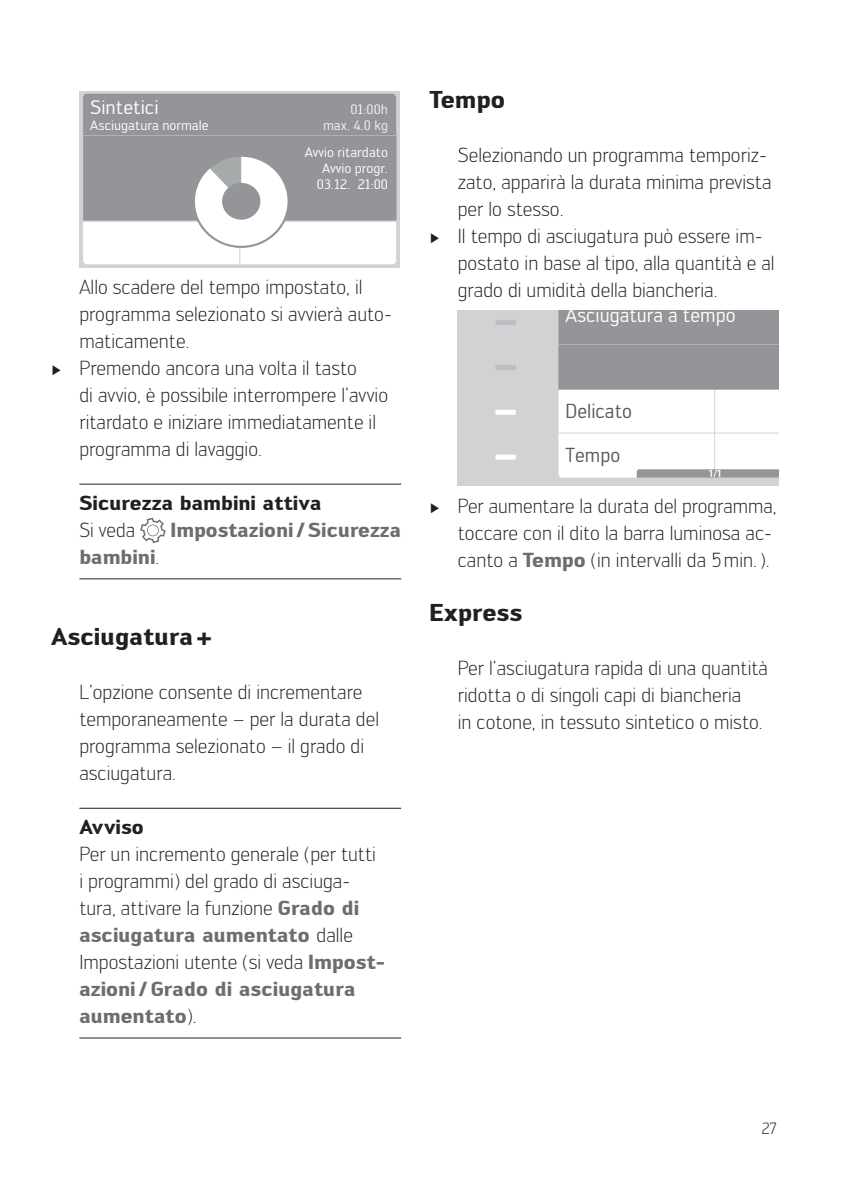
<style>
.page{position:relative;width:842px;height:1191px;background:#fff}
.page>*{position:absolute;margin:0;border:0;box-sizing:border-box;transform-origin:0 0}
.t1{font:700 24px "Engel";color:#231f20}
.t2{font:300 20px/27px "Engel";color:#231f20}
.t3{font:700 20px "Engel";color:#6c6d70}
.t4{font:700 20px "Engel";color:#231f20}
.t5{font:20px "Engel";color:#fff}
.t6{font:20px "Engel";color:#57585a}
.t7{font:19.2px "Engel";color:#fff;scale:1.04 1}
.t8{font:300 16px "Engel";color:#231f20}
.t9{font:13.4px/16.2px "Engel";color:#fff;text-align:right;scale:1.04 1}
.t10{font:13.4px/15.6px "Engel";color:#f2f3f4;text-align:right;scale:1.04 1}
.t11{font:600 11px "Myriad Pro";color:#fff}
.s1{font-family:"Century";font-weight:400;font-size:14px}
.s2{font-weight:300;color:#231f20}
.s3{font-weight:700;color:#6c6d70}
</style>
<div class="page">
<hr style="left:79px;top:483px;width:322px;height:1px;background:#231f20">
<hr style="left:79px;top:578px;width:322px;height:1px;background:#231f20">
<hr style="left:79px;top:807px;width:322px;height:1px;background:#231f20">
<hr style="left:79px;top:1037px;width:322px;height:1px;background:#231f20">
<div style="left:79px;top:91px;width:321px;height:176px;background:#d1d2d4"></div>
<div style="left:83px;top:249px;width:313px;height:16px;background:#fff"></div>
<hr style="left:239px;top:179px;width:1px;height:85px;background:#d1d2d4">
<svg style="left:83px;top:93px;width:314px;height:156px;background:#aeafb2"></svg>
<div style="left:222px;top:183px;width:38px;height:37px;background:#939598;border-radius:50%"></div>
<svg style="left:140px;top:517px;width:26px;height:26px"></svg>
<div style="left:458px;top:310px;width:320px;height:176px;background:#d1d2d4"></div>
<div style="left:495px;top:320px;width:21px;height:5px;background:#bcbdc0"></div>
<div style="left:495px;top:365px;width:21px;height:5px;background:#bcbdc0"></div>
<div style="left:495px;top:410px;width:21px;height:5px;background:#fff"></div>
<div style="left:495px;top:454px;width:21px;height:6px;background:#fff"></div>
<div style="left:554px;top:310px;width:224px;height:172px;background:#d1d2d4"></div>
<svg style="left:558px;top:310px;width:220px;height:168px;background:#c8c9ca"></svg>
<p class="t7" style="left:90px;top:96px;width:67px">Sintetici</p>
<p class="t9" style="left:90px;top:118px;width:115px">Asciugatura normale</p>
<p class="t10" style="left:323px;top:101px;width:64px">01:00h max. 4.0 kg</p>
<p class="t9" style="left:305px;top:144px;width:82px">Avvio ritardato<br>Avvio progr.<br>03.12. 21:00</p>
<p class="t2" style="left:79px;top:273px;width:285px">Allo scadere del tempo impostato, il</p>
<p class="t2" style="left:79px;top:300px;width:314px">programma selezionato si avvierà auto-</p>
<p class="t2" style="left:79px;top:327px;width:112px">maticamente.</p>
<p class="t2" style="left:51px;top:354px;width:307px"><span class="s1">►</span> Premendo ancora una volta il tasto</p>
<p class="t2" style="left:79px;top:381px;width:310px">di avvio, è possibile interrompere l’avvio</p>
<p class="t2" style="left:79px;top:408px;width:298px">ritardato e iniziare immediatamente il</p>
<p class="t2" style="left:79px;top:435px;width:184px">programma di lavaggio.</p>
<p class="t4" style="left:79px;top:491px;width:244px">Sicurezza bambini attiva</p>
<p class="t2" style="left:79px;top:516px;width:57px">Si veda</p>
<p class="t3" style="left:171px;top:518px;width:232px">Impostazioni /Sicurezza</p>
<p class="t3" style="left:79px;top:545px;width:82px">bambini<span class="s2">.</span></p>
<p class="t1" style="left:51px;top:622px;width:163px">Asciugatura+</p>
<p class="t2" style="left:79px;top:678px;width:301px">L’opzione consente di incrementare temporaneamente – per la durata del programma selezionato – il grado di asciugatura.</p>
<p class="t4" style="left:79px;top:815px;width:66px">Avviso</p>
<p class="t2" style="left:79px;top:840px;width:307px">Per un incremento generale (per tutti<br>i programmi) del grado di asciuga&shy;tura, attivare la funzione <span class="s3">Grado di asciugatura aumentato</span> dalle<br>Impostazioni utente (si veda <span class="s3">Impost&shy;azioni /Grado di asciugatura aumentato</span>).</p>
<p class="t1" style="left:429px;top:85px;width:77px">Tempo</p>
<p class="t2" style="left:458px;top:141px;width:311px">Selezionando un programma temporiz-</p>
<p class="t2" style="left:458px;top:168px;width:315px">zato, apparirà la durata minima prevista</p>
<p class="t2" style="left:458px;top:195px;width:107px">per lo stesso.</p>
<p class="t2" style="left:429px;top:222px;width:335px"><span class="s1">►</span> Il tempo di asciugatura può essere im-</p>
<p class="t2" style="left:458px;top:249px;width:318px">postato in base al tipo, alla quantità e al</p>
<p class="t2" style="left:458px;top:276px;width:261px">grado di umidità della biancheria.</p>
<p class="t5" style="left:565px;top:303px;width:172px">Asciugatura a tempo</p>
<p class="t6" style="left:565px;top:399px;width:68px">Delicato</p>
<p class="t6" style="left:565px;top:443px;width:56px">Tempo</p>
<p class="t11" style="left:708px;top:466px;width:16px">1/1</p>
<p class="t2" style="left:458px;top:492px;width:320px;text-indent:-28px"><span class="s1">►</span> Per aumentare la durata del programma, toccare con il dito la barra luminosa ac&shy;canto a <span class="s3">Tempo</span> (in intervalli da 5min.).</p>
<p class="t1" style="left:429px;top:598px;width:95px">Express</p>
<p class="t2" style="left:458px;top:654px;width:312px">Per l’asciugatura rapida di una quantità ridotta o di singoli capi di biancheria<br>in cotone, in tessuto sintetico o misto.</p>
<p class="t8" style="left:761px;top:1119px;width:17px">27</p>
</div>
